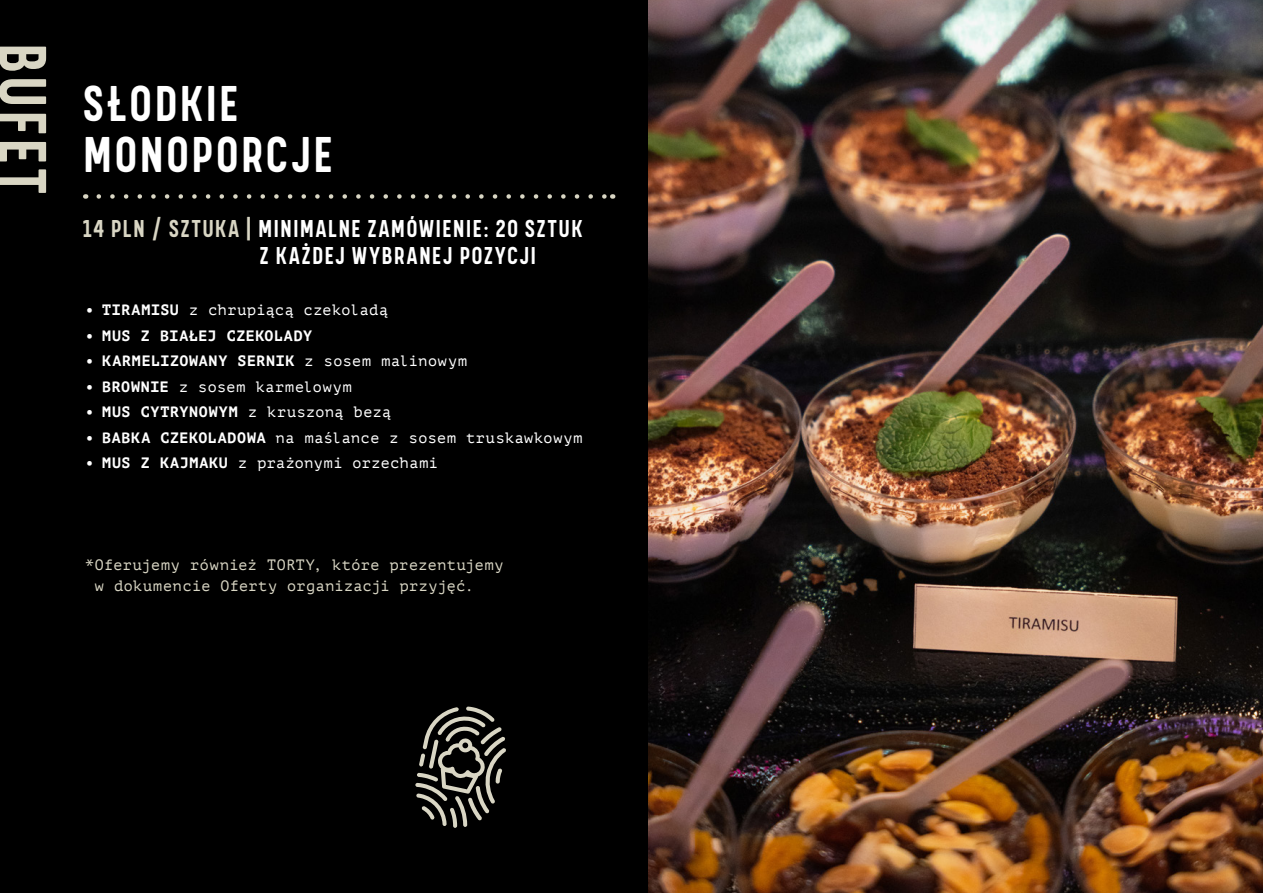
<style>
.page{position:relative;width:1263px;height:893px;background:#000}
.page>*{position:absolute;margin:0;border:0;box-sizing:border-box;transform-origin:0 0}
.t1{font:700 66px "Kelpt A3";letter-spacing:.045em;color:#d9d6c4}
.t2{font:700 49.5px/51px "Kelpt A3";letter-spacing:.04em;color:#fff}
.t3{font:700 24px/27px "Kelpt A3";letter-spacing:.055em;color:#fff}
.t4{font:15px "PT Mono";letter-spacing:.035em;color:#fff}
.t5{font:700 15px "PT Mono";letter-spacing:.045em;color:#fff}
.t6{font:15px/21px "PT Mono";letter-spacing:.035em;color:#d9d6c4}
.s1{color:#d9d6c4}
.s2{font-weight:700}
.s3{font-weight:400}
</style>
<div class="page">
<img style="left:648px;top:0;width:615px;height:893px">
<svg style="left:415px;top:706px;width:91px;height:122px"></svg>
<svg style="left:99px;top:194px;width:506px;height:5px"></svg>
<h1 class="t1" style="left:63px;top:43px;width:153px;rotate:90deg">BUFET</h1>
<h2 class="t2" style="left:83px;top:76px;width:252px">SŁODKIE<br>MONOPORCJE</h2>
<h3 class="t3" style="left:260px;top:215px;width:324px;text-indent:-177px"><span class="s1">14 PLN / SZTUKA |</span> MINIMALNE ZAMÓWIENIE: 20 SZTUK<br>Z KAŻDEJ WYBRANEJ POZYCJI</h3>
<p class="t4" style="left:85px;top:301px;width:304px"><span class="s2">• TIRAMISU</span> z chrupiącą czekoladą</p>
<p class="t5" style="left:85px;top:326px;width:228px">• MUS Z BIAŁEJ CZEKOLADY</p>
<p class="t5" style="left:85px;top:352px;width:383px">• KARMELIZOWANY SERNIK <span class="s3">z sosem malinowym</span></p>
<p class="t4" style="left:85px;top:378px;width:268px"><span class="s2">• BROWNIE</span> z sosem karmelowym</p>
<p class="t5" style="left:85px;top:403px;width:307px">• MUS CYTRYNOWYM <span class="s3">z kruszoną bezą</span></p>
<p class="t4" style="left:85px;top:429px;width:499px"><span class="s2">• BABKA CZEKOLADOWA</span> na maślance z sosem truskawkowym</p>
<p class="t4" style="left:85px;top:454px;width:354px"><span class="s2">• MUS Z KAJMAKU</span> z prażonymi orzechami</p>
<p class="t6" style="left:95px;top:555px;width:410px;text-indent:-10px">*Oferujemy również TORTY, które prezentujemy w dokumencie Oferty organizacji przyjęć.</p>
</div>
